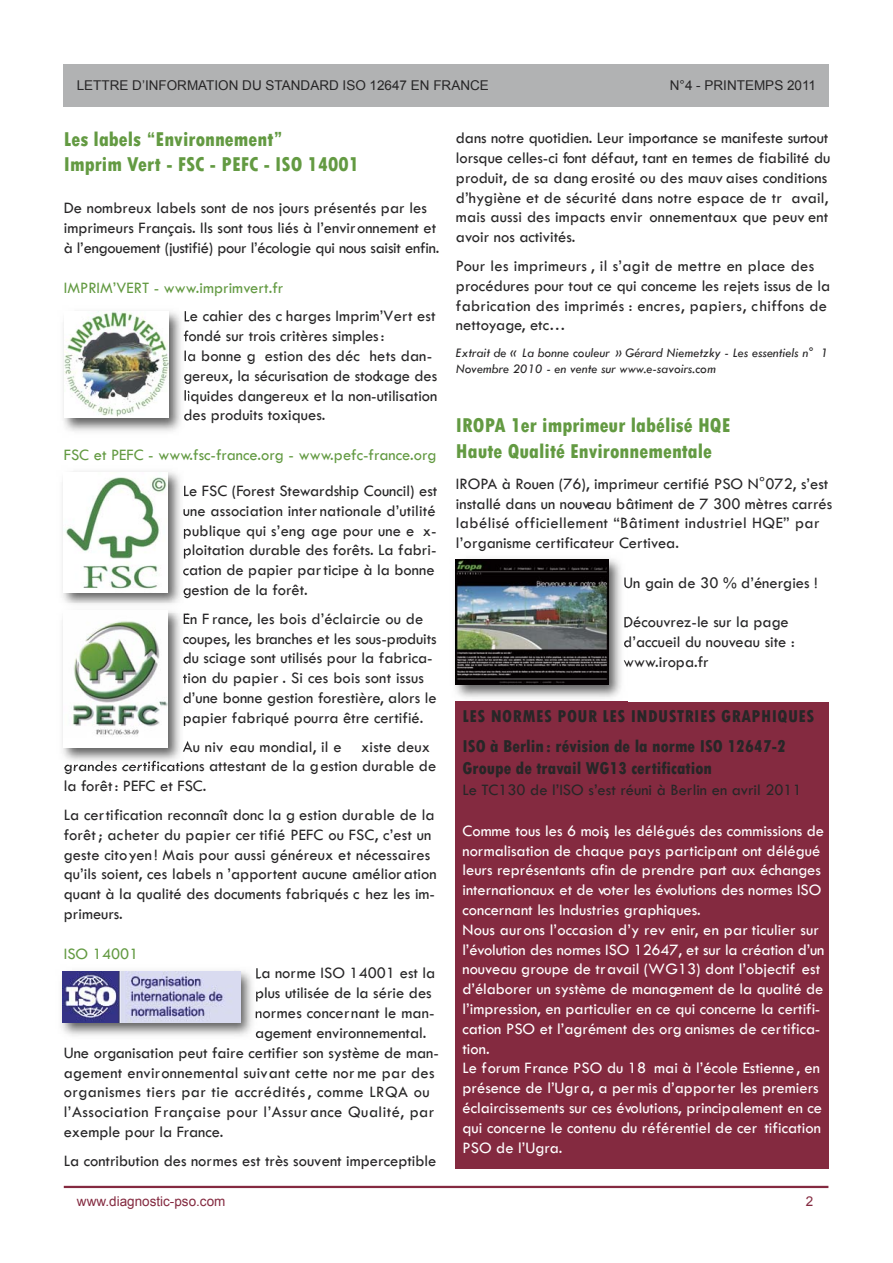
<style>
.page{position:relative;width:893px;height:1263px;background:#fff}
.page>*{position:absolute;margin:0;border:0;box-sizing:border-box;transform-origin:0 0}
.t1{font:800 21px/25.2px "Tw Cen MT Condensed";color:#639a42}
.t2{font:800 18px/30.6px "Tw Cen MT Condensed";letter-spacing:.025em;color:#272627}
.t3{font:800 18px "Tw Cen MT Condensed";color:#272627}
.t4{font:16.5px/19.8px "Tw Cen";color:#272627}
.t5{font:16.5px/19.8px "Tw Cen";color:#fff}
.t6{font:16.5px/19.8px "Tw Cen";letter-spacing:.02em;color:#272627}
.t7{font:16.5px "Tw Cen";letter-spacing:.03em;color:#272627}
.t8{font:16.5px "Tw Cen";color:#639a42}
.t9{font:italic 13.5px/16.2px "Tw Cen";color:#272627}
.t10{font:13.5px "Arial";color:#272627}
.t11{font:13.5px "Arial";color:#842a40}
</style>
<div class="page">
<div style="left:64px;top:64px;width:765px;height:42px;background:#b1b2b3"></div>
<hr style="left:64px;top:1186px;width:764px;height:2px;background:#842a40">
<img style="left:63px;top:311px;width:125px;height:120px">
<svg style="left:185px;top:311px;width:3px;height:10px"></svg>
<svg style="left:184px;top:330px;width:4px;height:11px"></svg>
<svg style="left:184px;top:351px;width:4px;height:10px"></svg>
<svg style="left:184px;top:374px;width:4px;height:10px"></svg>
<svg style="left:184px;top:390px;width:4px;height:11px"></svg>
<svg style="left:184px;top:410px;width:4px;height:11px"></svg>
<img style="left:65px;top:312px;width:103px;height:106px">
<img style="left:62px;top:471px;width:125px;height:133px">
<svg style="left:184px;top:486px;width:3px;height:10px"></svg>
<svg style="left:183px;top:509px;width:4px;height:7px"></svg>
<svg style="left:184px;top:529px;width:3px;height:10px"></svg>
<svg style="left:184px;top:549px;width:3px;height:10px"></svg>
<svg style="left:183px;top:568px;width:4px;height:7px"></svg>
<svg style="left:184px;top:588px;width:3px;height:10px"></svg>
<img style="left:64px;top:472px;width:104px;height:120px">
<img style="left:62px;top:612px;width:125px;height:155px">
<svg style="left:184px;top:614px;width:3px;height:10px"></svg>
<svg style="left:183px;top:637px;width:4px;height:7px"></svg>
<svg style="left:183px;top:653px;width:4px;height:11px"></svg>
<svg style="left:183px;top:675px;width:4px;height:8px"></svg>
<svg style="left:183px;top:693px;width:4px;height:10px"></svg>
<svg style="left:184px;top:716px;width:3px;height:10px"></svg>
<svg style="left:183px;top:741px;width:4px;height:11px"></svg>
<img style="left:65px;top:761px;width:108px;height:6px">
<img style="left:64px;top:612px;width:104px;height:136px">
<div style="left:455px;top:702px;width:373px;height:466px;background:#842a40"></div>
<img style="left:61px;top:970px;width:199px;height:69px">
<svg style="left:256px;top:968px;width:4px;height:10px"></svg>
<svg style="left:256px;top:991px;width:4px;height:10px"></svg>
<svg style="left:256px;top:1011px;width:4px;height:7px"></svg>
<svg style="left:256px;top:1031px;width:4px;height:7px"></svg>
<img style="left:63px;top:971px;width:177px;height:51px">
<img style="left:455px;top:558px;width:173px;height:144px">
<svg style="left:624px;top:577px;width:4px;height:11px"></svg>
<svg style="left:624px;top:617px;width:4px;height:10px"></svg>
<svg style="left:624px;top:637px;width:4px;height:10px"></svg>
<svg style="left:624px;top:660px;width:4px;height:7px"></svg>
<img style="left:456px;top:559px;width:152px;height:125px">
<p class="t10" style="left:77px;top:76px;width:414px">LETTRE D’INFORMATION DU STANDARD ISO 12647 EN FRANCE</p>
<p class="t10" style="left:670px;top:76px;width:148px">N°4 - PRINTEMPS 2011</p>
<p class="t1" style="left:64px;top:127px;width:297px">Les labels “Environnement”<br>Imprim Vert - FSC - PEFC - ISO 14001</p>
<p class="t4" style="left:64px;top:198px;width:377px">De nombreux labels sont de nos jours présentés par les imprimeurs Français. Ils sont tous liés à l’environnement et à l’engouement (justifié) pour l’écologie qui nous saisit enfin.</p>
<p class="t8" style="left:64px;top:277px;width:221px">IMPRIM’VERT - www.imprimvert.fr</p>
<p class="t4" style="left:183px;top:306px;width:256px">Le cahier des c harges Imprim’Vert est fondé sur trois critères simples:<br>la bonne g estion des déc hets dan&shy;gereux, la sécurisation de stockage des liquides dangereux et la non-utilisation des produits toxiques.</p>
<p class="t8" style="left:64px;top:445px;width:374px">FSC et PEFC - www.fsc-france.org - www.pefc-france.org</p>
<p class="t4" style="left:183px;top:481px;width:256px">Le FSC (Forest Stewardship Council) est une association inter nationale d’utilité publique qui s’eng age pour une e x&shy;ploitation durable des forêts. La fabri&shy;cation de papier par ticipe à la bonne gestion de la forêt.</p>
<p class="t4" style="left:183px;top:609px;width:255px">En F rance, les bois d’éclaircie ou de coupes, les branches et les sous-produits du sciage sont utilisés pour la fabrica&shy;tion du papier . Si ces bois sont issus d’une bonne gestion forestière, alors le papier fabriqué pourra être certifié.</p>
<p class="t4" style="left:64px;top:736px;width:374px;text-indent:119px">Au niv eau mondial, il e xiste deux grandes certifications attestant de la gestion durable de la forêt: PEFC et FSC.</p>
<p class="t4" style="left:64px;top:805px;width:374px">La certification reconnaît donc la g estion durable de la forêt; acheter du papier cer tifié PEFC ou FSC, c’est un geste citoyen! Mais pour aussi généreux et nécessaires qu’ils soient, ces labels n ’apportent aucune amélioration quant à la qualité des documents fabriqués c hez les im&shy;primeurs.</p>
<p class="t8" style="left:64px;top:943px;width:76px">ISO 14001</p>
<p class="t4" style="left:255px;top:963px;width:182px">La norme ISO 14001 est la</p>
<p class="t4" style="left:255px;top:983px;width:178px">plus utilisée de la série des</p>
<p class="t4" style="left:255px;top:1003px;width:181px">normes concernant le man-</p>
<p class="t4" style="left:255px;top:1023px;width:173px">agement environnemental.</p>
<p class="t4" style="left:64px;top:1042px;width:377px">Une organisation peut faire certifier son système de man-</p>
<p class="t4" style="left:64px;top:1062px;width:372px">agement environnemental suivant cette nor me par des</p>
<p class="t7" style="left:64px;top:1082px;width:367px">organismes tiers par tie accrédités , comme LRQA ou</p>
<p class="t7" style="left:64px;top:1102px;width:372px">l’Association Française pour l’Assurance Qualité, par</p>
<p class="t4" style="left:64px;top:1122px;width:161px">exemple pour la France.</p>
<p class="t4" style="left:64px;top:1150px;width:374px">La contribution des normes est très souvent imperceptible</p>
<p class="t4" style="left:456px;top:128px;width:376px">dans notre quotidien. Leur importance se manifeste surtout lorsque celles-ci font défaut, tant en termes de fiabilité du produit, de sa dang erosité ou des mauv aises conditions d’hygiène et de sécurité dans notre espace de tr avail, mais aussi des impacts envir onnementaux que peuv ent avoir nos activités.</p>
<p class="t6" style="left:456px;top:256px;width:376px">Pour les imprimeurs , il s’agit de mettre en place des procédures pour tout ce qui concerne les rejets issus de la fabrication des imprimés : encres, papiers, chiffons de nettoyage, etc…</p>
<p class="t9" style="left:456px;top:345px;width:374px">Extrait de « La bonne couleur » Gérard Niemetzky - Les essentiels n° 1<br>Novembre 2010 - en vente sur www.e-savoirs.com</p>
<p class="t1" style="left:456px;top:413px;width:276px">IROPA 1er imprimeur labélisé HQE<br>Haute Qualité Environnementale</p>
<p class="t4" style="left:456px;top:474px;width:378px">IROPA à Rouen (76), imprimeur certifié PSO N°072, s’est installé dans un nouveau bâtiment de 7 300 mètres carrés labélisé officiellement “Bâtiment industriel HQE” par l’organisme certificateur Certivea.</p>
<p class="t4" style="left:623px;top:573px;width:196px">Un gain de 30 % d’énergies !</p>
<p class="t4" style="left:623px;top:612px;width:173px">Découvrez-le sur la page d’accueil du nouveau site : www.iropa.fr</p>
<p class="t2" style="left:462px;top:700px;width:353px">LES NORMES POUR LES INDUSTRIES GRAPHIQUES<br>ISO à Berlin : révision de la norme ISO 12647-2</p>
<p class="t3" style="left:462px;top:757px;width:251px">Groupe de travail WG13 certification</p>
<p class="t4" style="left:462px;top:780px;width:341px">Le TC130 de l’ISO s’est réuni à Berlin en avril 2011</p>
<p class="t5" style="left:462px;top:820px;width:363px">Comme tous les 6 mois, les délégués des commissions de normalisation de chaque pays participant ont délégué leurs représentants afin de prendre part aux échanges internationaux et de voter les évolutions des normes ISO concernant les Industries graphiques.<br>Nous aurons l’occasion d’y rev enir, en par ticulier sur l’évolution des normes ISO 12647, et sur la création d’un nouveau groupe de travail (WG13) dont l’objectif est d’élaborer un système de management de la qualité de l’impression, en particulier en ce qui concerne la certifi&shy;cation PSO et l’agrément des org anismes de certifica&shy;tion.<br>Le forum France PSO du 18 mai à l’école Estienne, en présence de l’Ugra, a per mis d’apporter les premiers éclaircissements sur ces évolutions, principalement en ce qui concerne le contenu du référentiel de cer tification PSO de l’Ugra.</p>
<p class="t11" style="left:77px;top:1192px;width:150px">www.diagnostic-pso.com</p>
<p class="t11" style="left:806px;top:1192px;width:9px">2</p>
</div>
